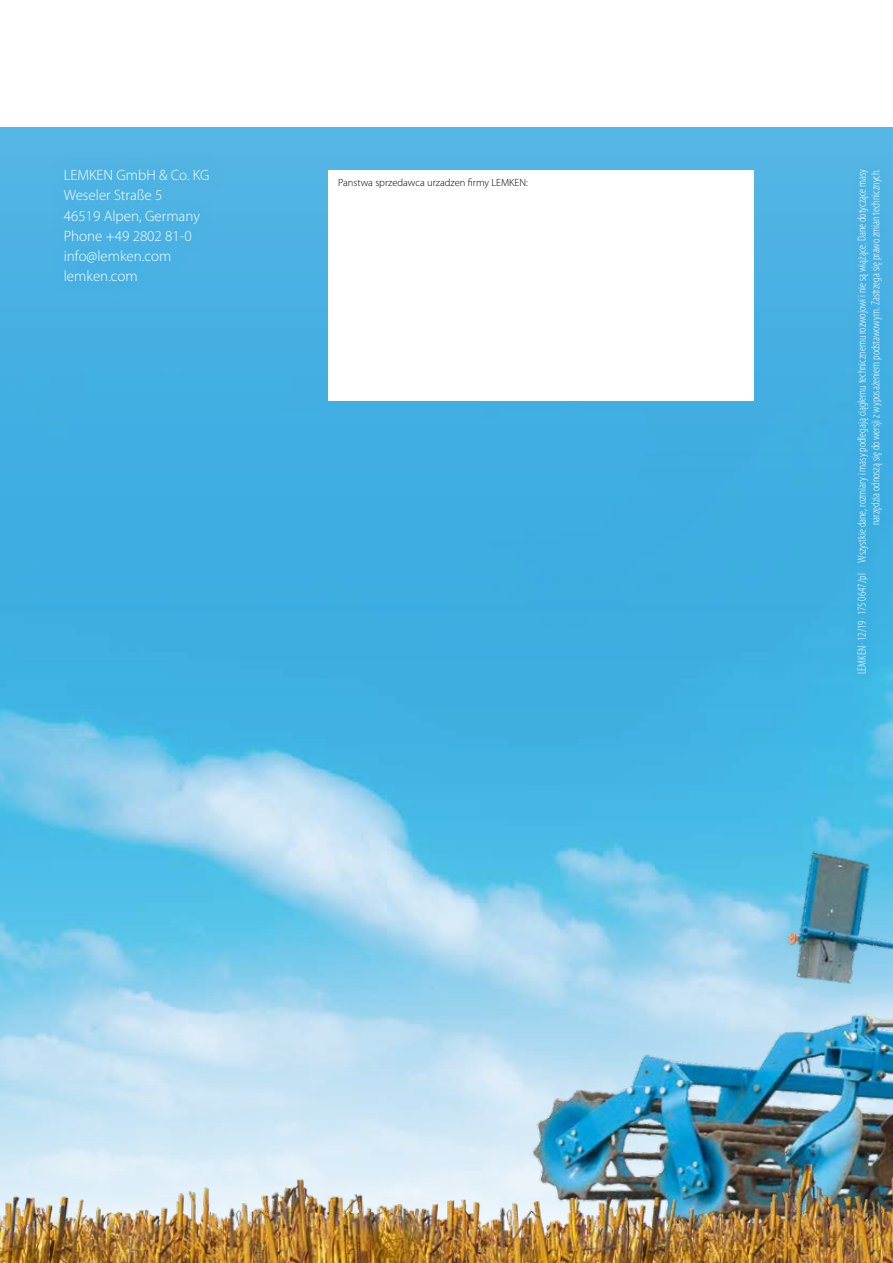
<style>
.page{position:relative;width:893px;height:1263px;background:#fff}
.page>*{position:absolute;margin:0;border:0;box-sizing:border-box;transform-origin:0 0}
.t1{font:300 15px/20.2px "Myriad Pro";color:#fff}
.t2{font:300 condensed 12px/13.5px "Myriad Pro";color:#fff;text-align:right}
.t3{font:300 10.5px "Myriad Pro";color:#000}
</style>
<div class="page">
<img style="left:0;top:128px;width:893px;height:1020px">
<div style="left:50px;top:155px;width:174px;height:141px;background:#4bb2e3"></div>
<div style="left:329px;top:170px;width:425px;height:231px;background:#fff"></div>
<div style="left:847px;top:159px;width:45px;height:526px;background:#009fe3;opacity:.5"></div>
<img style="left:313px;top:519px;width:580px;height:629px">
<img style="left:0;top:1148px;width:893px;height:115px">
<p class="t1" style="left:64px;top:165px;width:147px">LEMKEN GmbH &amp; Co. KG<br>Weseler Straße 5<br>46519 Alpen, Germany<br>Phone +49 2802 81-0 info@lemken.com lemken.com</p>
<p class="t2" style="left:855px;top:674px;width:507px;rotate:-90deg">LEMKEN . 12/19 . 175 0647/pl Wszystkie dane, rozmiary i masy podlegają ciągłemu technicznemu rozwojowi i nie są wiążące. Dane dotyczące masy narzędzia odnoszą się do wersji z wyposażeniem podstawowym. Zastrzega się prawo zmian technicznych.</p>
<p class="t3" style="left:338px;top:177px;width:191px">Panstwa sprzedawca urzadzen firmy LEMKEN:</p>
</div>
